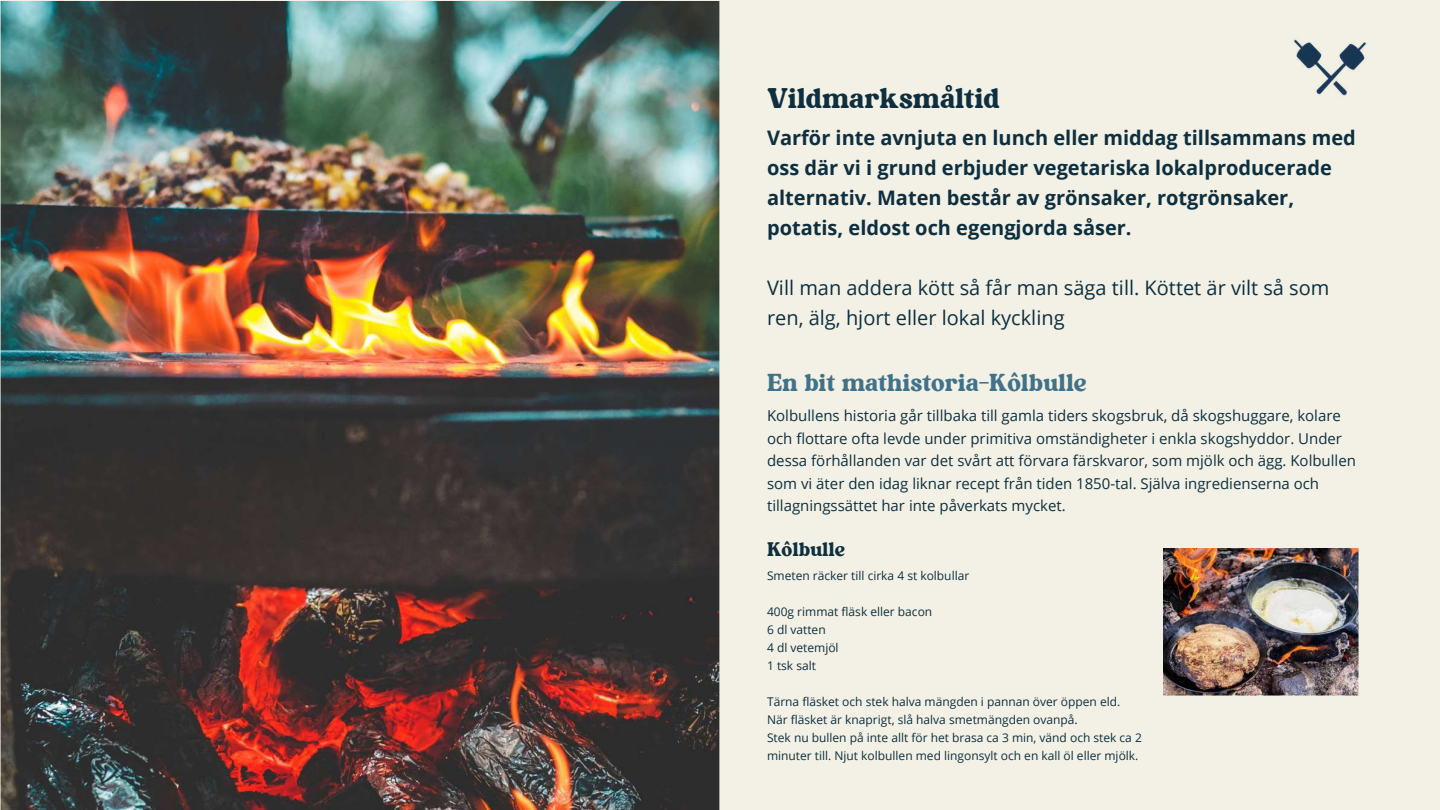
<style>
.page{position:relative;width:1440px;height:810px;background:#f3f1e5}
.page>*{position:absolute;margin:0;border:0;box-sizing:border-box;transform-origin:0 0}
.t1{font:29px "Kindest Reality";color:#0d2f3f}
.t2{font:25px "Kindest Reality";color:#41728a}
.t3{font:700 20px/30px "Open Sans";color:#0d2f3f}
.t4{font:20px/30px "Open Sans";color:#0d2f3f}
.t5{font:20px "Kindest Reality";color:#0d2f3f}
.t6{font:15px/22.5px "Open Sans";color:#0d2f3f}
.t7{font:12px/18px "Open Sans";color:#0d2f3f}
</style>
<div class="page">
<img style="left:0;top:1px;width:720px;height:809px">
<img style="left:1163px;top:549px;width:196px;height:147px">
<img style="left:1294px;top:39px;width:72px;height:57px">
<h1 class="t1" style="left:767px;top:80px;width:234px">Vildmarksmåltid</h1>
<h3 class="t3" style="left:767px;top:122px;width:590px">Varför inte avnjuta en lunch eller middag tillsammans med oss där vi i grund erbjuder vegetariska lokalproducerade alternativ. Maten består av grönsaker, rotgrönsaker, potatis, eldost och egengjorda såser.</h3>
<h3 class="t4" style="left:767px;top:272px;width:564px">Vill man addera kött så får man säga till. Köttet är vilt så som ren, älg, hjort eller lokal kyckling</h3>
<h2 class="t2" style="left:767px;top:367px;width:321px">En bit mathistoria-Kôlbulle</h2>
<p class="t6" style="left:767px;top:404px;width:590px">Kolbullens historia går tillbaka till gamla tiders skogsbruk, då skogshuggare, kolare och flottare ofta levde under primitiva omständigheter i enkla skogshyddor. Under dessa förhållanden var det svårt att förvara färskvaror, som mjölk och ägg. Kolbullen som vi äter den idag liknar recept från tiden 1850-tal. Själva ingredienserna och tillagningssättet har inte påverkats mycket.</p>
<h3 class="t5" style="left:767px;top:536px;width:80px">Kôlbulle</h3>
<p class="t7" style="left:767px;top:566px;width:204px">Smeten räcker till cirka 4 st kolbullar</p>
<p class="t7" style="left:767px;top:602px;width:167px">400g rimmat fläsk eller bacon<br>6 dl vatten<br>4 dl vetemjöl<br>1 tsk salt</p>
<p class="t7" style="left:767px;top:692px;width:376px">Tärna fläsket och stek halva mängden i pannan över öppen eld.<br>När fläsket är knaprigt, slå halva smetmängden ovanpå.<br>Stek nu bullen på inte allt för het brasa ca 3 min, vänd och stek ca 2 minuter till. Njut kolbullen med lingonsylt och en kall öl eller mjölk.</p>
</div>
